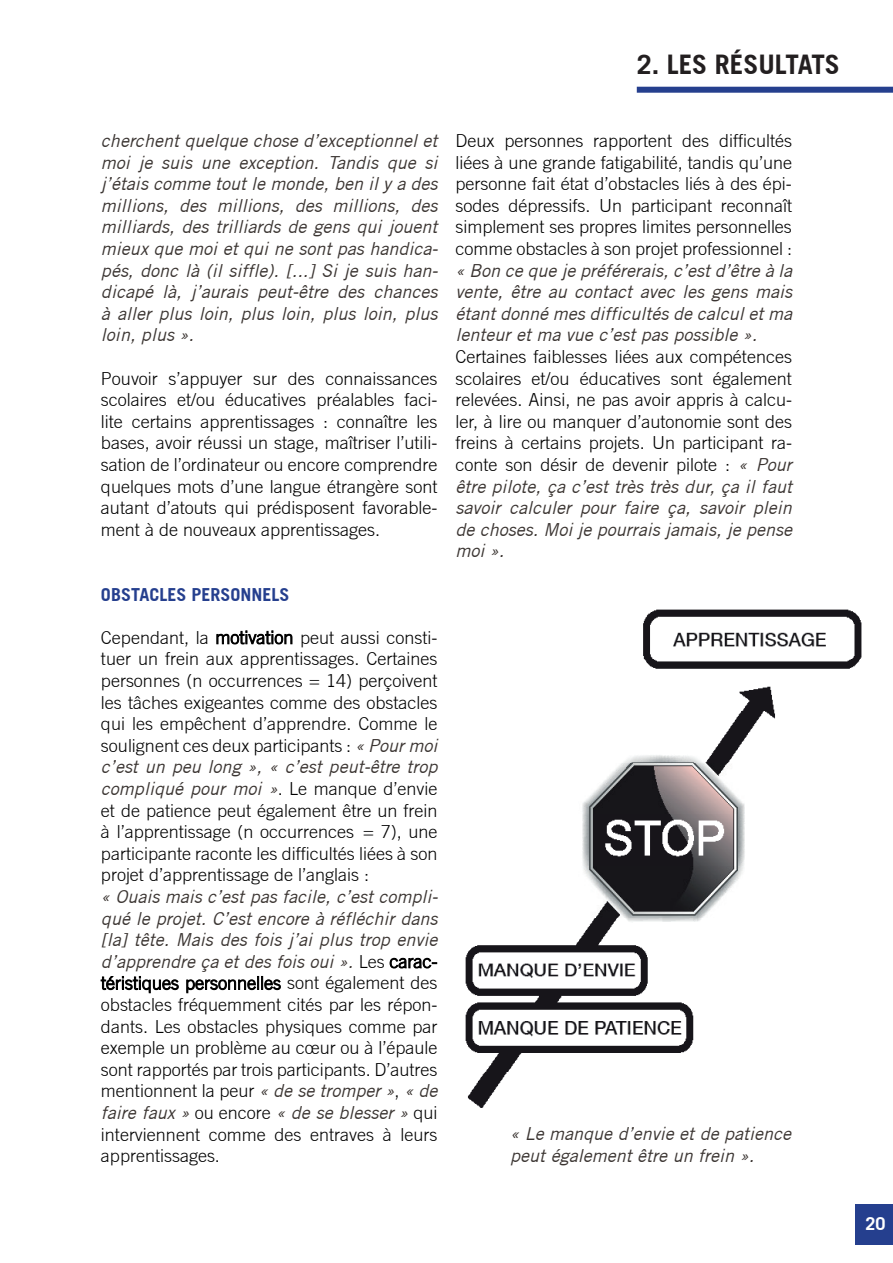
<style>
.page{position:relative;width:893px;height:1263px;background:#fff}
.page>*{position:absolute;margin:0;border:0;box-sizing:border-box;transform-origin:0 0}
.t1{font:700 27px "Trade Gothic";color:#231f20}
.t2{font:300 18px/21.6px "Trade Gothic";color:#000;text-align:justify}
.t3{font:italic 18px/21.6px "Trade Gothic";color:#3b3532;text-align:justify}
.t4{font:700 18px "Trade Gothic";color:#253f8e}
.t5{font:700 18px "Trade Gothic";color:#fff}
.s1{font-weight:400;font-style:italic;color:#3b3532}
</style>
<div class="page">
<div style="left:855px;top:1204px;width:38px;height:41px;background:#253f8e"></div>
<div style="left:637px;top:87px;width:256px;height:6px;background:#253f8e"></div>
<svg style="left:216px;top:630px;width:77px;height:15px"></svg>
<svg style="left:389px;top:957px;width:48px;height:12px"></svg>
<svg style="left:100px;top:976px;width:79px;height:17px"></svg>
<svg style="left:186px;top:976px;width:95px;height:17px"></svg>
<img style="left:465px;top:609px;width:397px;height:499px">
<h1 class="t1" style="left:637px;top:47px;width:205px">2. LES RÉSULTATS</h1>
<p class="t3" style="left:101px;top:130px;width:338px">cherchent quelque chose d’exceptionnel et moi je suis une exception. Tandis que si j’étais comme tout le monde, ben il y a des millions, des millions, des millions, des milliards, des trilliards de gens qui jouent mieux que moi et qui ne sont pas handica&shy;pés, donc là (il siffle). [...] Si je suis han&shy;dicapé là, j’aurais peut-être des chances à aller plus loin, plus loin, plus loin, plus loin, plus ».</p>
<p class="t2" style="left:101px;top:367px;width:338px">Pouvoir s’appuyer sur des connaissances scolaires et/ou éducatives préalables faci&shy;lite certains apprentissages : connaître les bases, avoir réussi un stage, maîtriser l’utili&shy;sation de l’ordinateur ou encore comprendre quelques mots d’une langue étrangère sont autant d’atouts qui prédisposent favorable&shy;ment à de nouveaux apprentissages.</p>
<p class="t4" style="left:101px;top:583px;width:190px">OBSTACLES PERSONNELS</p>
<p class="t2" style="left:101px;top:626px;width:338px">Cependant, la motivation peut aussi consti&shy;tuer un frein aux apprentissages. Certaines personnes (n occurrences = 14) perçoivent les tâches exigeantes comme des obstacles qui les empêchent d’apprendre. Comme le soulignent ces deux participants : <span class="s1">« Pour moi c’est un peu long », « c’est peut-être trop compliqué pour moi »</span>. Le manque d’envie et de patience peut également être un frein à l’apprentissage (n occurrences = 7), une participante raconte les difficultés liées à son projet d’apprentissage de l’anglais :</p>
<p class="t2" style="left:101px;top:886px;width:338px"><span class="s1">« Ouais mais c’est pas facile, c’est compli&shy;qué le projet. C’est encore à réfléchir dans [la] tête. Mais des fois j’ai plus trop envie d’apprendre ça et des fois oui ».</span> Les carac&shy;téristiques personnelles sont également des obstacles fréquemment cités par les répon&shy;dants. Les obstacles physiques comme par exemple un problème au cœur ou à l’épaule sont rapportés par trois participants. D’autres mentionnent la peur <span class="s1">« de se tromper »</span>, <span class="s1">« de faire faux »</span> ou encore <span class="s1">« de se blesser »</span> qui interviennent comme des entraves à leurs apprentissages.</p>
<p class="t2" style="left:455px;top:130px;width:338px">Deux personnes rapportent des difficultés liées à une grande fatigabilité, tandis qu’une personne fait état d’obstacles liés à des épi&shy;sodes dépressifs. Un participant reconnaît simplement ses propres limites personnelles comme obstacles à son projet professionnel :</p>
<p class="t3" style="left:455px;top:259px;width:338px">« Bon ce que je préférerais, c’est d’être à la vente, être au contact avec les gens mais étant donné mes difficultés de calcul et ma lenteur et ma vue c’est pas possible ».</p>
<p class="t2" style="left:455px;top:346px;width:338px">Certaines faiblesses liées aux compétences scolaires et/ou éducatives sont également relevées. Ainsi, ne pas avoir appris à calcu&shy;ler, à lire ou manquer d’autonomie sont des freins à certains projets. Un participant ra&shy;conte son désir de devenir pilote : <span class="s1">« Pour être pilote, ça c’est très très dur, ça il faut savoir calculer pour faire ça, savoir plein de choses. Moi je pourrais jamais, je pense moi ».</span></p>
<p class="t3" style="left:510px;top:1122px;width:282px">« Le manque d’envie et de patience peut également être un frein ».</p>
<p class="t5" style="left:865px;top:1213px;width:22px">20</p>
</div>
